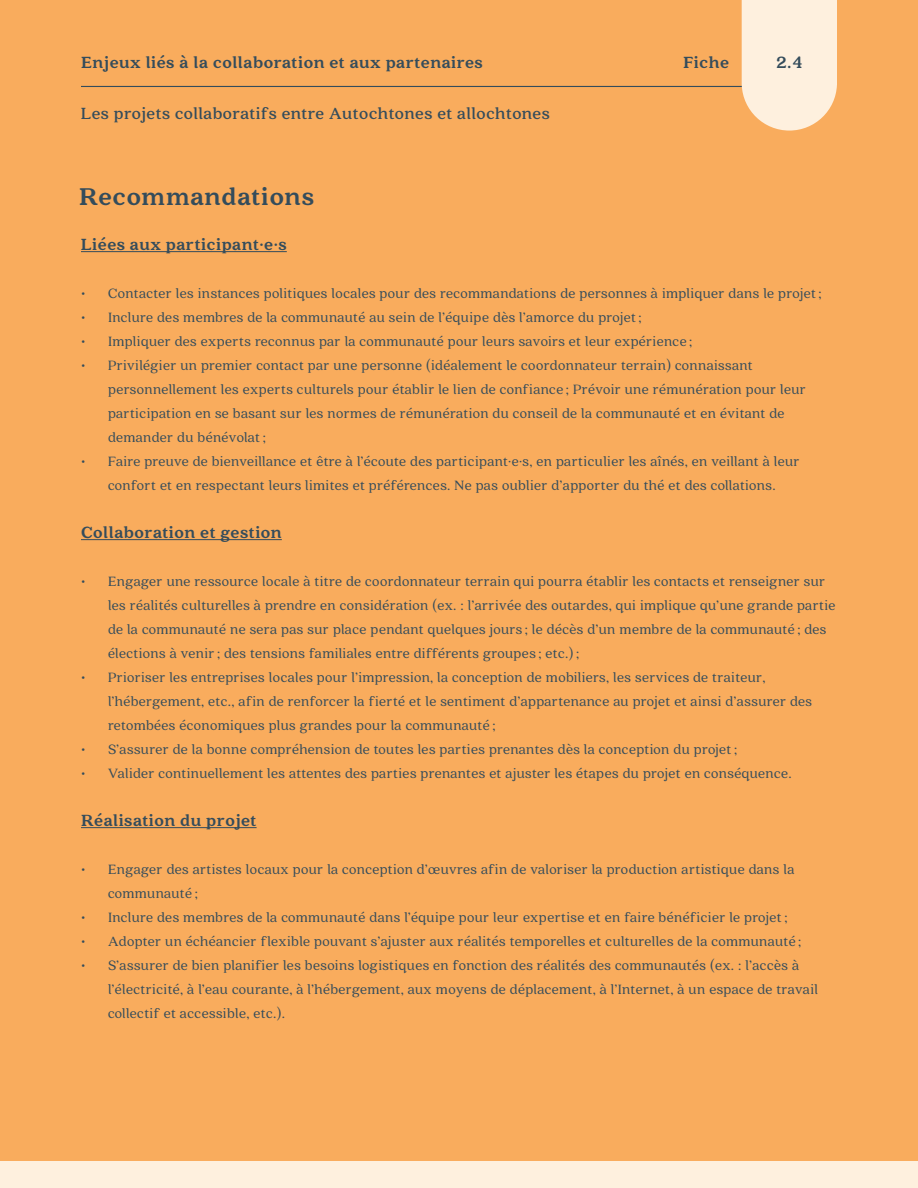
<style>
.page{position:relative;width:918px;height:1188px;background:#f9ac5d}
.page>*{position:absolute;margin:0;border:0;box-sizing:border-box;transform-origin:0 0}
.t1{font:900 27px "Quincy CF";letter-spacing:.025em;color:#344c5b}
.Titre_chapitre{font:900 18px "Quincy CF";letter-spacing:.025em;color:#344c5b}
.Titre{font:700 18px "Quincy CF";letter-spacing:.025em;color:#344c5b}
.t2{font:15px/24px "Quincy CF";letter-spacing:.025em;color:#344c5b}
</style>
<div class="page">
<hr style="left:81px;top:251px;width:206px;height:1px;background:#344c5b">
<hr style="left:81px;top:539px;width:201px;height:1px;background:#344c5b">
<hr style="left:81px;top:827px;width:176px;height:1px;background:#344c5b">
<div style="left:0;top:1161px;width:918px;height:27px;background:#fef0de"></div>
<hr style="left:81px;top:86px;width:702px;height:1px;background:#344c5b">
<svg style="left:742px;top:0;width:95px;height:131px;background:#fdead3"></svg>
<p class="Titre_chapitre" style="left:81px;top:52px;width:403px">Enjeux liés à la collaboration et aux partenaires</p>
<p class="Titre_chapitre" style="left:683px;top:52px;width:47px">Fiche</p>
<p class="Titre_chapitre" style="left:776px;top:52px;width:28px">2.4</p>
<p class="Titre" style="left:81px;top:103px;width:470px">Les projets collaboratifs entre Autochtones et allochtones</p>
<h2 class="t1" style="left:79px;top:180px;width:236px">Recommandations</h2>
<h3 class="Titre_chapitre" style="left:81px;top:233px;width:207px">Liées aux participant·e·s</h3>
<p class="t2" style="left:81px;top:281px;width:742px">• Contacter les instances politiques locales pour des recommandations de personnes à impliquer dans le projet ;</p>
<p class="t2" style="left:81px;top:305px;width:562px">• Inclure des membres de la communauté au sein de l’équipe dès l’amorce du projet ;</p>
<p class="t2" style="left:81px;top:329px;width:613px">• Impliquer des experts reconnus par la communauté pour leurs savoirs et leur expérience ;</p>
<p class="t2" style="left:108px;top:353px;width:699px;text-indent:-27px">• Privilégier un premier contact par une personne (idéalement le coordonnateur terrain) connaissant personnellement les experts culturels pour établir le lien de confiance ; Prévoir une rémunération pour leur participation en se basant sur les normes de rémunération du conseil de la communauté et en évitant de demander du bénévolat ;</p>
<p class="t2" style="left:81px;top:449px;width:720px;text-align:center">• Faire preuve de bienveillance et être à l’écoute des participant·e·s, en particulier les aînés, en veillant à leur confort et en respectant leurs limites et préférences. Ne pas oublier d’apporter du thé et des collations.</p>
<h3 class="Titre_chapitre" style="left:81px;top:521px;width:202px">Collaboration et gestion</h3>
<p class="t2" style="left:108px;top:569px;width:729px;text-indent:-27px">• Engager une ressource locale à titre de coordonnateur terrain qui pourra établir les contacts et renseigner sur les réalités culturelles à prendre en considération (ex. : l’arrivée des outardes, qui implique qu’une grande partie de la communauté ne sera pas sur place pendant quelques jours ; le décès d’un membre de la communauté ; des élections à venir; des tensions familiales entre différents groupes ; etc.) ;</p>
<p class="t2" style="left:108px;top:665px;width:706px;text-indent:-27px">• Prioriser les entreprises locales pour l’impression, la conception de mobiliers, les services de traiteur, l’hébergement, etc., afin de renforcer la fierté et le sentiment d’appartenance au projet et ainsi d’assurer des retombées économiques plus grandes pour la communauté ;</p>
<p class="t2" style="left:81px;top:737px;width:658px">• S’assurer de la bonne compréhension de toutes les parties prenantes dès la conception du projet ;</p>
<p class="t2" style="left:81px;top:761px;width:712px">• Valider continuellement les attentes des parties prenantes et ajuster les étapes du projet en conséquence.</p>
<h3 class="Titre_chapitre" style="left:81px;top:809px;width:177px">Réalisation du projet</h3>
<p class="t2" style="left:108px;top:857px;width:688px;text-indent:-27px">• Engager des artistes locaux pour la conception d’œuvres afin de valoriser la production artistique dans la communauté ;</p>
<p class="t2" style="left:81px;top:905px;width:708px">• Inclure des membres de la communauté dans l’équipe pour leur expertise et en faire bénéficier le projet ;</p>
<p class="t2" style="left:81px;top:929px;width:722px">• Adopter un échéancier flexible pouvant s’ajuster aux réalités temporelles et culturelles de la communauté ;</p>
<p class="t2" style="left:108px;top:953px;width:711px;text-indent:-27px">• S’assurer de bien planifier les besoins logistiques en fonction des réalités des communautés (ex. : l’accès à l’électricité, à l’eau courante, à l’hébergement, aux moyens de déplacement, à l’Internet, à un espace de travail collectif et accessible, etc.).</p>
</div>
